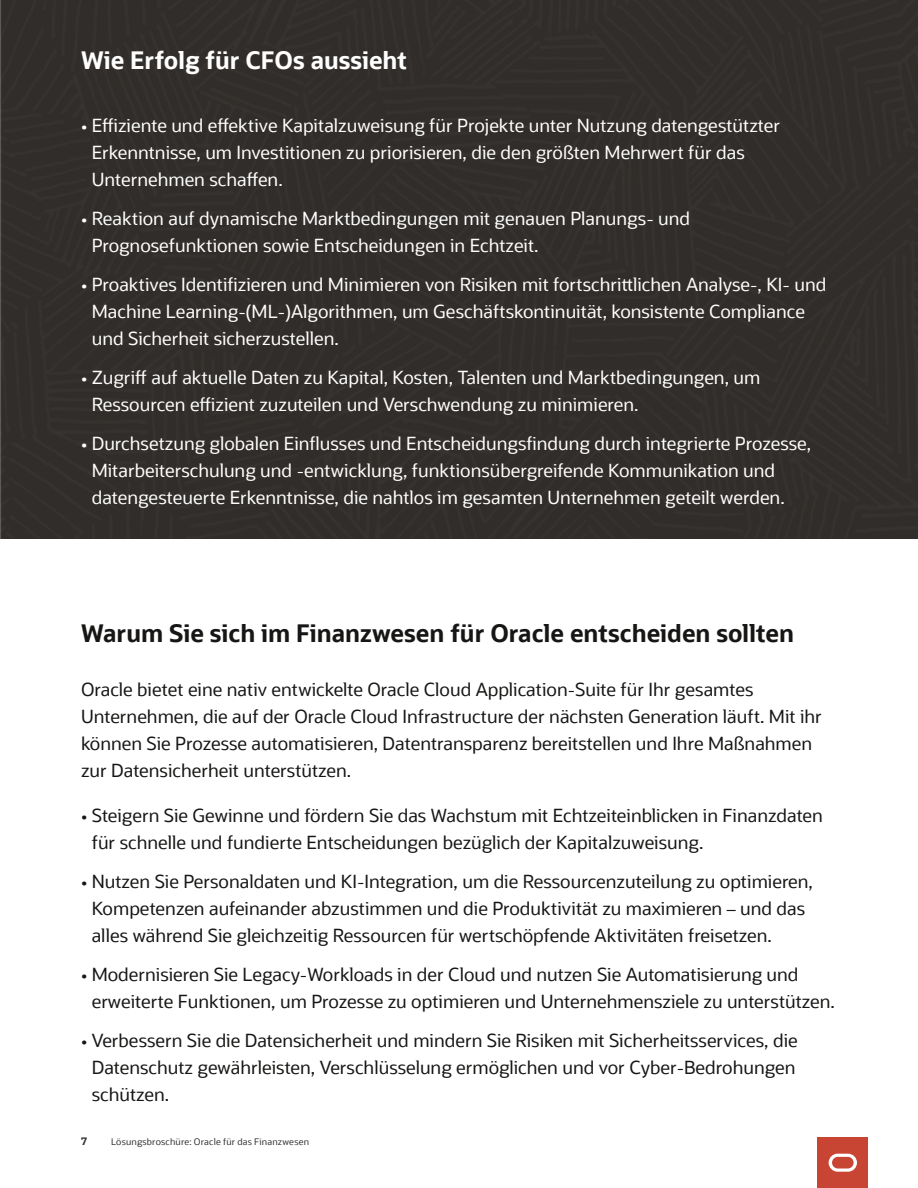
<style>
.page{position:relative;width:918px;height:1188px;background:#fff}
.page>*{position:absolute;margin:0;border:0;box-sizing:border-box;transform-origin:0 0}
.A__Subhead_chapters{font:700 24px "Oracle Sans";color:#171615}
.A__Subhead_chapters-2{font:700 24px "Oracle Sans";color:#fff}
.A__Body_Text{font:18px/27px "Oracle Sans";color:#171615}
.A__Body_Text-2{font:18px/27px "Oracle Sans";color:#fff}
.t1{font:700 10.5px "Oracle Sans";color:#333}
.t2{font:9px "Oracle Sans";letter-spacing:.02em;color:#333}
</style>
<div class="page">
<div style="left:0;top:0;width:918px;height:538px;background:#312d2a"></div>
<div style="left:818px;top:1137px;width:50px;height:51px;background:#c84534"></div>
<svg style="left:829px;top:1154px;width:28px;height:18px"></svg>
<p class="A__Subhead_chapters-2" style="left:81px;top:45px;width:328px">Wie Erfolg für CFOs aussieht</p>
<p class="A__Body_Text-2" style="left:92px;top:112px;width:690px;text-indent:-11px">• Effiziente und effektive Kapitalzuweisung für Projekte unter Nutzung datengestützter<br>Erkenntnisse, um Investitionen zu priorisieren, die den größten Mehrwert für das<br>Unternehmen schaffen.</p>
<p class="A__Body_Text-2" style="left:92px;top:205px;width:600px;text-indent:-11px">• Reaktion auf dynamische Marktbedingungen mit genauen Planungs- und<br>Prognosefunktionen sowie Entscheidungen in Echtzeit.</p>
<p class="A__Body_Text-2" style="left:92px;top:271px;width:736px;text-indent:-11px">• Proaktives Identifizieren und Minimieren von Risiken mit fortschrittlichen Analyse-, KI- und<br>Machine Learning-(ML-)Algorithmen, um Geschäftskontinuität, konsistente Compliance und Sicherheit sicherzustellen.</p>
<p class="A__Body_Text-2" style="left:92px;top:364px;width:670px;text-indent:-11px">• Zugriff auf aktuelle Daten zu Kapital, Kosten, Talenten und Marktbedingungen, um<br>Ressourcen effizient zuzuteilen und Verschwendung zu minimieren.</p>
<p class="A__Body_Text-2" style="left:92px;top:430px;width:721px;text-indent:-11px">• Durchsetzung globalen Einflusses und Entscheidungsfindung durch integrierte Prozesse,<br>Mitarbeiterschulung und -entwicklung, funktionsübergreifende Kommunikation und datengesteuerte Erkenntnisse, die nahtlos im gesamten Unternehmen geteilt werden.</p>
<p class="A__Subhead_chapters" style="left:81px;top:618px;width:715px">Warum Sie sich im Finanzwesen für Oracle entscheiden sollten</p>
<p class="A__Body_Text" style="left:81px;top:676px;width:742px">Oracle bietet eine nativ entwickelte Oracle Cloud Application-Suite für Ihr gesamtes Unternehmen, die auf der Oracle Cloud Infrastructure der nächsten Generation läuft. Mit ihr können Sie Prozesse automatisieren, Datentransparenz bereitstellen und Ihre Maßnahmen zur Datensicherheit unterstützen.</p>
<p class="A__Body_Text" style="left:92px;top:802px;width:733px;text-indent:-11px">• Steigern Sie Gewinne und fördern Sie das Wachstum mit Echtzeiteinblicken in Finanzdaten für schnelle und fundierte Entscheidungen bezüglich der Kapitalzuweisung.</p>
<p class="A__Body_Text" style="left:92px;top:868px;width:723px;text-indent:-11px">• Nutzen Sie Personaldaten und KI-Integration, um die Ressourcenzuteilung zu optimieren,<br>Kompetenzen aufeinander abzustimmen und die Produktivität zu maximieren – und das alles während Sie gleichzeitig Ressourcen für wertschöpfende Aktivitäten freisetzen.</p>
<p class="A__Body_Text" style="left:92px;top:961px;width:745px;text-indent:-11px">• Modernisieren Sie Legacy-Workloads in der Cloud und nutzen Sie Automatisierung und erweiterte Funktionen, um Prozesse zu optimieren und Unternehmensziele zu unterstützen.</p>
<p class="A__Body_Text" style="left:92px;top:1027px;width:708px;text-indent:-11px">• Verbessern Sie die Datensicherheit und mindern Sie Risiken mit Sicherheitsservices, die<br>Datenschutz gewährleisten, Verschlüsselung ermöglichen und vor Cyber-Bedrohungen schützen.</p>
<p class="t1" style="left:81px;top:1135px;width:7px">7</p>
<p class="t2" style="left:111px;top:1137px;width:200px">Lösungsbroschüre: Oracle für das Finanzwesen</p>
</div>
